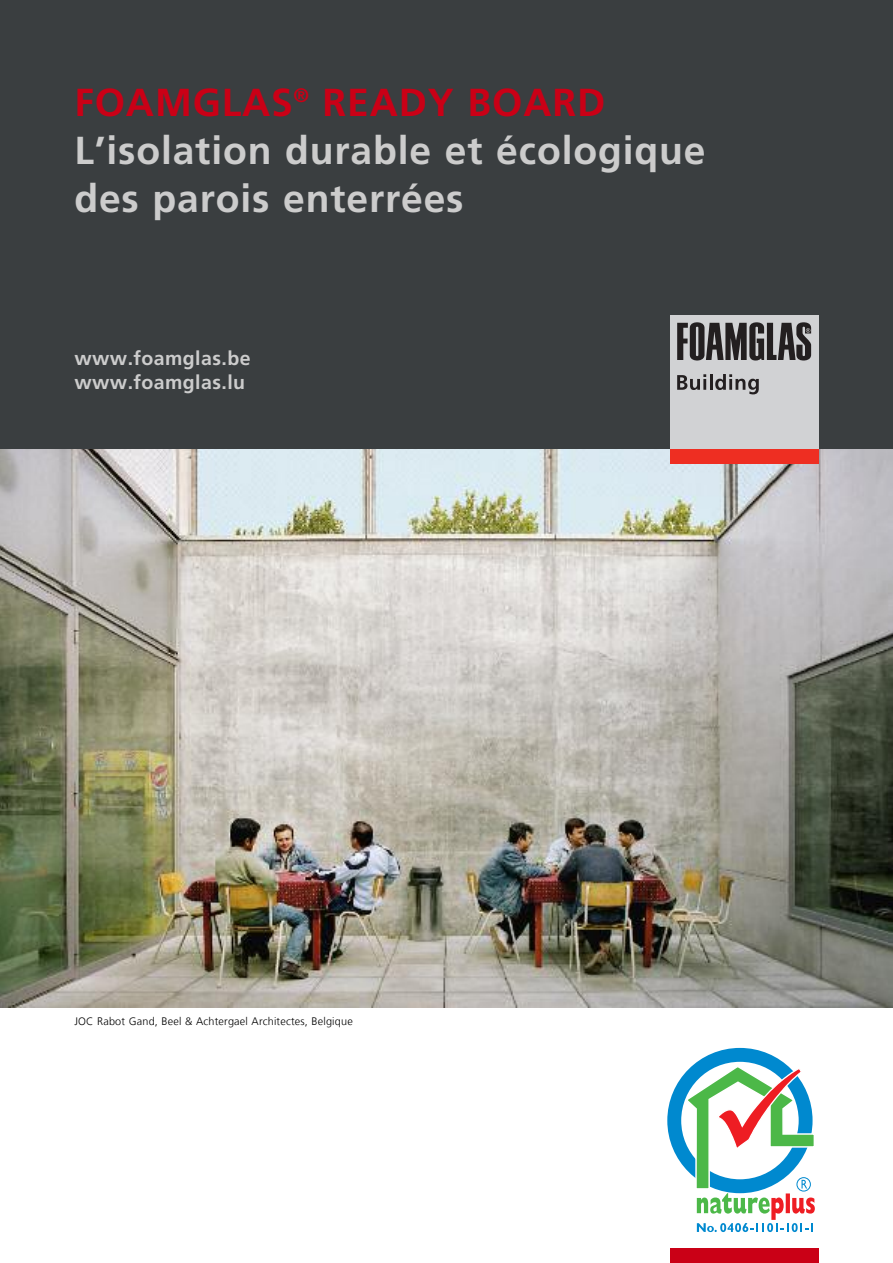
<style>
.page{position:relative;width:893px;height:1263px;background:#fff}
.page>*{position:absolute;margin:0;border:0;box-sizing:border-box;transform-origin:0 0}
.t1{font:700 39px/48px "Frutiger LT Com";letter-spacing:.02em;color:#ccc}
.t2{font:700 19.5px/24px "Frutiger LT Com";letter-spacing:.02em;color:#ccc}
.t3{font:300 10.8px "Frutiger LT Com";letter-spacing:.015em;color:#000}
.s1{color:#ca0016}
</style>
<div class="page">
<div style="left:0;top:0;width:893px;height:449px;background:#3a3e40"></div>
<img style="left:0;top:449px;width:893px;height:558px">
<div style="left:670px;top:1248px;width:148px;height:15px;background:#ca0016"></div>
<div style="left:670px;top:315px;width:149px;height:134px;background:#d1d2d4"></div>
<div style="left:670px;top:449px;width:149px;height:15px;background:#ee2e22"></div>
<svg style="left:677px;top:322px;width:134px;height:38px"></svg>
<svg style="left:677px;top:374px;width:82px;height:20px"></svg>
<div style="left:667px;top:1048px;width:145px;height:145px;border:14px solid #0089cf;border-radius:50%"></div>
<svg style="left:684px;top:1064px;width:131px;height:168px"></svg>
<p class="t1" style="left:74px;top:83px;width:633px"><span class="s1">FOAMGLAS</span><sup>®</sup> <span class="s1">READY BOARD<br></span>L’isolation durable et écologique des parois enterrées</p>
<p class="t2" style="left:74px;top:348px;width:178px">www.foamglas.be www.foamglas.lu</p>
<p class="t3" style="left:74px;top:1016px;width:280px">JOC Rabot Gand, Beel &amp; Achtergael Architectes, Belgique</p>
</div>
